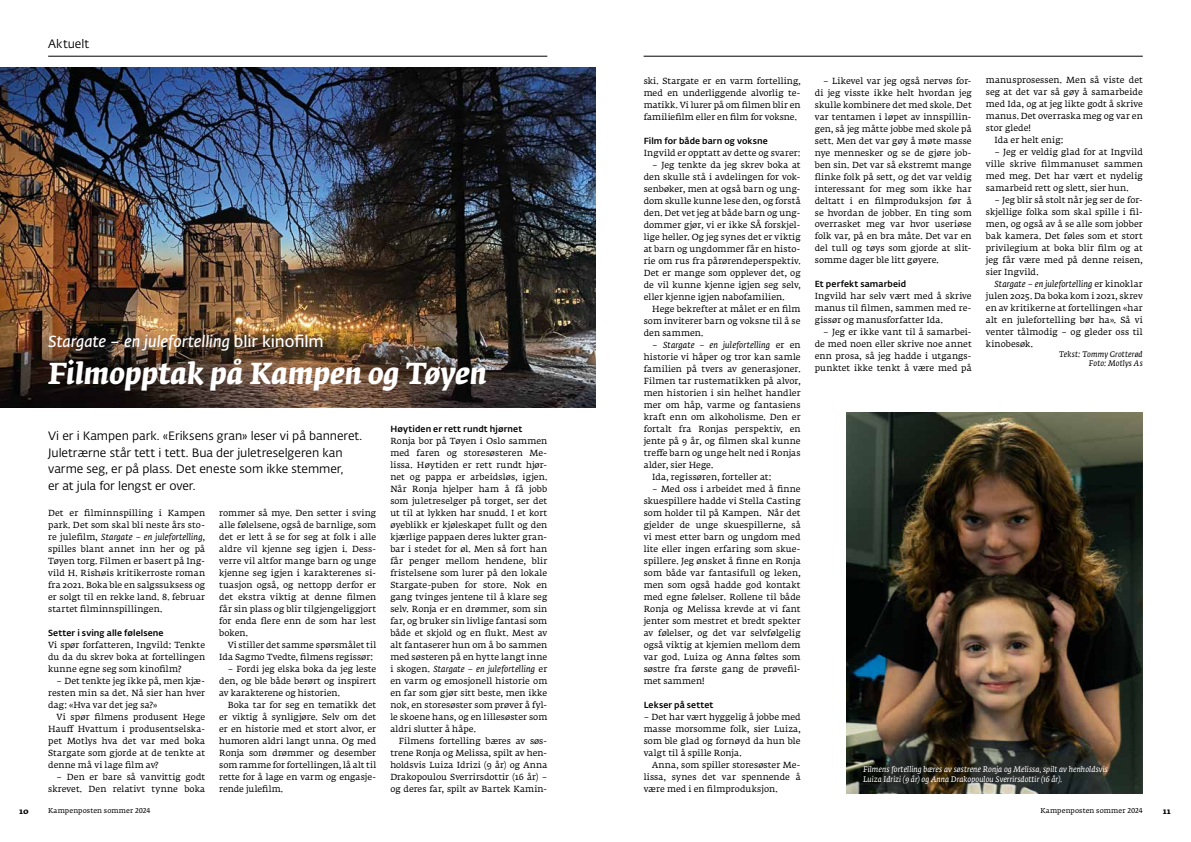
<style>
.page{position:relative;width:1191px;height:842px;background:#fff}
.page>*{position:absolute;margin:0;border:0;box-sizing:border-box;transform-origin:0 0}
.t1{font:italic 700 30px "Fedra Serif A Pro";letter-spacing:-.01em;color:#fff}
.t2{font:italic 600 16px "Fedra Sans Alt Pro";letter-spacing:-.005em;color:#fff}
.t3{font:12px/16.5px "Fedra Sans Alt Pro";letter-spacing:-.005em;color:#000}
.t4{font:8.8px/12px "Fedra Serif A Pro";letter-spacing:.01em;color:#000;text-align:justify}
.t5{font:500 8.8px "Fedra Sans Alt Pro";letter-spacing:.01em;color:#000}
.t6{font:italic 8.8px "Fedra Serif A Pro";letter-spacing:.01em;color:#000}
.t7{font:italic 8px/9.6px "Fedra Serif A Pro";letter-spacing:.005em;color:#fff}
.t8{font:italic 8px/9px "Fedra Serif A Pro";letter-spacing:.01em;color:#000;text-align:right}
.t9{font:700 8px "Fedra Serif A Pro";color:#000}
.t10{font:7px "Fedra Serif A Pro";letter-spacing:.015em;color:#000}
.s1{font-style:normal}
.s2{font-style:italic}
</style>
<div class="page">
<img style="left:0;top:68px;width:595px;height:339px">
<hr style="left:48px;top:56px;width:499px;height:1px;background:#000">
<hr style="left:643px;top:56px;width:499px;height:1px;background:#000">
<img style="left:846px;top:412px;width:296px;height:382px">
<h3 class="t3" style="left:48px;top:35px;width:42px">Aktuelt</h3>
<h2 class="t2" style="left:48px;top:330px;width:277px">Stargate – en julefortelling <span class="s1">blir kinofilm</span></h2>
<h1 class="t1" style="left:48px;top:356px;width:440px">Filmopptak på Kampen og Tøyen</h1>
<h3 class="t3" style="left:48px;top:427px;width:316px">Vi er i Kampen park. «Eriksens gran» leser vi på banneret.<br>Juletrærne står tett i tett. Bua der juletreselgeren kan varme seg, er på plass. Det eneste som ikke stemmer,<br>er at jula for lengst er over.</h3>
<p class="t5" style="left:390px;top:422px;width:133px">Høytiden er rett rundt hjørnet</p>
<p class="t4" style="left:390px;top:435px;width:158px">Ronja bor på Tøyen i Oslo sammen med faren og storesøsteren Me&shy;lissa. Høytiden er rett rundt hjør&shy;net og pappa er arbeidsløs, igjen.<br>Når Ronja hjelper ham å få jobb som juletreselger på torget, ser det ut til at lykken har snudd. I et kort øyeblikk er kjøleskapet fullt og den kjærlige pappaen deres lukter gran&shy;bar i stedet for øl. Men så fort han får penger mellom hendene, blir fristelsene som lurer på den lokale Stargate-puben for store. Nok en gang tvinges jentene til å klare seg selv. Ronja er en drømmer, som sin far, og bruker sin livlige fantasi som både et skjold og en flukt. Mest av alt fantaserer hun om å bo sammen med søsteren på en hytte langt inne i skogen. <span class="s2">Stargate – en julefortelling</span> er en varm og emosjonell historie om en far som gjør sitt beste, men ikke nok, en storesøster som prøver å fyl&shy;le skoene hans, og en lillesøster som aldri slutter å håpe.</p>
<p class="t4" style="left:390px;top:735px;width:158px;text-indent:9px">Filmens fortelling bæres av søs&shy;trene Ronja og Melissa, spilt av hen&shy;holdsvis Luiza Idrizi (9 år) og Anna Drakopoulou Sverrirsdottir (16 år) – og deres far, spilt av Bartek Kamin-</p>
<p class="t4" style="left:219px;top:507px;width:158px">rommer så mye. Den setter i sving alle følelsene, også de barnlige, som det er lett å se for seg at folk i alle aldre vil kjenne seg igjen i. Dess&shy;verre vil altfor mange barn og unge kjenne seg igjen i karakterenes si&shy;tuasjon også, og nettopp derfor er det ekstra viktig at denne filmen får sin plass og blir tilgjengeliggjort for enda flere enn de som har lest boken.</p>
<p class="t4" style="left:219px;top:639px;width:158px;text-indent:9px">Vi stiller det samme spørsmålet til<br>Ida Sagmo Tvedte, filmens regissør:</p>
<p class="t4" style="left:219px;top:663px;width:158px;text-indent:9px">– Fordi jeg elska boka da jeg leste den, og ble både berørt og inspirert av karakterene og historien.</p>
<p class="t4" style="left:219px;top:699px;width:158px;text-indent:9px">Boka tar for seg en tematikk det er viktig å synligjøre. Selv om det er en historie med et stort alvor, er humoren aldri langt unna. Og med Ronja som drømmer og desember som ramme for fortellingen, lå alt til rette for å lage en varm og engasje&shy;rende julefilm.</p>
<p class="t4" style="left:48px;top:507px;width:158px">Det er filminnspilling i Kampen park. Det som skal bli neste års sto&shy;re julefilm, <span class="s2">Stargate – en julefortelling</span>, spilles blant annet inn her og på Tøyen torg. Filmen er basert på Ing&shy;vild H. Rishøis kritikerroste roman fra 2021. Boka ble en salgssuksess og er solgt til en rekke land. 8. februar startet filminnspillingen.</p>
<p class="t5" style="left:48px;top:626px;width:117px">Setter i sving alle følelsene</p>
<p class="t4" style="left:48px;top:639px;width:158px">Vi spør forfatteren, Ingvild: Tenkte du da du skrev boka at fortellingen kunne egne seg som kinofilm?</p>
<p class="t4" style="left:48px;top:675px;width:158px;text-indent:9px">– Det tenkte jeg ikke på, men kjæ&shy;resten min sa det. Nå sier han hver dag: «Hva var det jeg sa?»</p>
<p class="t4" style="left:48px;top:711px;width:158px;text-indent:9px">Vi spør filmens produsent Hege Hauff Hvattum i produsentselska&shy;pet Motlys hva det var med boka Stargate som gjorde at de tenkte at denne må vi lage film av?</p>
<p class="t4" style="left:48px;top:771px;width:158px;text-align:right">– Den er bare så vanvittig godt skrevet. Den relativt tynne boka</p>
<p class="t4" style="left:643px;top:75px;width:158px">ski. Stargate er en varm fortelling, med en underliggende alvorlig te&shy;matikk. Vi lurer på om filmen blir en familiefilm eller en film for voksne.</p>
<p class="t5" style="left:643px;top:134px;width:126px">Film for både barn og voksne</p>
<p class="t4" style="left:643px;top:147px;width:158px">Ingvild er opptatt av dette og svarer:</p>
<p class="t4" style="left:643px;top:159px;width:158px;text-indent:9px">– Jeg tenkte da jeg skrev boka at den skulle stå i avdelingen for vok&shy;senbøker, men at også barn og ung&shy;dom skulle kunne lese den, og forstå den. Det vet jeg at både barn og ung&shy;dommer gjør, vi er ikke SÅ forskjel&shy;lige heller. Og jeg synes det er viktig at barn og ungdommer får en histo&shy;rie om rus fra pårørendeperspektiv.<br>Det er mange som opplever det, og de vil kunne kjenne igjen seg selv, eller kjenne igjen nabofamilien.</p>
<p class="t4" style="left:643px;top:303px;width:158px;text-indent:9px">Hege bekrefter at målet er en film som inviterer barn og voksne til å se den sammen.</p>
<p class="t6" style="left:652px;top:339px;width:150px"><span class="s1">–</span> Stargate – en julefortelling <span class="s1">er en</span></p>
<p class="t4" style="left:643px;top:351px;width:158px">historie vi håper og tror kan samle</p>
<p class="t4" style="left:643px;top:363px;width:158px">familien på tvers av generasjoner.</p>
<p class="t4" style="left:643px;top:375px;width:158px">Filmen tar rustematikken på alvor,</p>
<p class="t4" style="left:643px;top:387px;width:158px">men historien i sin helhet handler</p>
<p class="t4" style="left:643px;top:399px;width:158px">mer om håp, varme og fantasiens</p>
<p class="t4" style="left:643px;top:411px;width:158px">kraft enn om alkoholisme. Den er</p>
<p class="t4" style="left:643px;top:423px;width:158px">fortalt fra Ronjas perspektiv, en</p>
<p class="t4" style="left:643px;top:435px;width:158px">jente på 9 år, og filmen skal kunne</p>
<p class="t4" style="left:643px;top:447px;width:158px">treffe barn og unge helt ned i Ronjas</p>
<p class="t4" style="left:643px;top:459px;width:71px">alder, sier Hege.</p>
<p class="t4" style="left:652px;top:471px;width:121px">Ida, regissøren, forteller at:</p>
<p class="t4" style="left:643px;top:483px;width:158px;text-indent:9px">– Med oss i arbeidet med å finne skuespillere hadde vi Stella Casting som holder til på Kampen. Når det gjelder de unge skuespillerne, så vi mest etter barn og ungdom med lite eller ingen erfaring som skue&shy;spillere. Jeg ønsket å finne en Ronja som både var fantasifull og leken, men som også hadde god kontakt med egne følelser. Rollene til både Ronja og Melissa krevde at vi fant jenter som mestret et bredt spekter av følelser, og det var selvfølgelig også viktig at kjemien mellom dem var god. Luiza og Anna føltes som søstre fra første gang de prøvefil&shy;met sammen!</p>
<p class="t5" style="left:643px;top:698px;width:71px">Lekser på settet</p>
<p class="t4" style="left:643px;top:710px;width:158px">– Det har vært hyggelig å jobbe med masse morsomme folk, sier Luiza, som ble glad og fornøyd da hun ble valgt til å spille Ronja.</p>
<p class="t4" style="left:643px;top:758px;width:158px;text-indent:9px">Anna, som spiller storesøster Me&shy;lissa, synes det var spennende å være med i en filmproduksjon.</p>
<p class="t4" style="left:814px;top:74px;width:158px;text-indent:9px">– Likevel var jeg også nervøs for&shy;di jeg visste ikke helt hvordan jeg skulle kombinere det med skole. Det var tentamen i løpet av innspillin&shy;gen, så jeg måtte jobbe med skole på sett. Men det var gøy å møte masse nye mennesker og se de gjøre job&shy;ben sin. Det var så ekstremt mange flinke folk på sett, og det var veldig interessant for meg som ikke har deltatt i en filmproduksjon før å se hvordan de jobber. En ting som overrasket meg var hvor useriøse folk var, på en bra måte. Det var en del tull og tøys som gjorde at slit&shy;somme dager ble litt gøyere.</p>
<p class="t5" style="left:814px;top:278px;width:93px">Et perfekt samarbeid</p>
<p class="t4" style="left:814px;top:290px;width:158px">Ingvild har selv vært med å skrive manus til filmen, sammen med re&shy;gissør og manusforfatter Ida.</p>
<p class="t4" style="left:814px;top:326px;width:158px;text-indent:9px">– Jeg er ikke vant til å samarbei&shy;de med noen eller skrive noe annet enn prosa, så jeg hadde i utgangs&shy;punktet ikke tenkt å være med på</p>
<p class="t4" style="left:986px;top:74px;width:158px">manusprosessen. Men så viste det</p>
<p class="t4" style="left:986px;top:86px;width:158px">seg at det var så gøy å samarbeide</p>
<p class="t4" style="left:986px;top:98px;width:158px">med Ida, og at jeg likte godt å skrive</p>
<p class="t4" style="left:986px;top:110px;width:158px">manus. Det overraska meg og var en</p>
<p class="t4" style="left:986px;top:122px;width:47px">stor glede!</p>
<p class="t4" style="left:994px;top:134px;width:71px">Ida er helt enig:</p>
<p class="t4" style="left:986px;top:146px;width:158px;text-indent:9px">– Jeg er veldig glad for at Ingvild ville skrive filmmanuset sammen med meg. Det har vært et nydelig samarbeid rett og slett, sier hun.</p>
<p class="t4" style="left:986px;top:194px;width:158px;text-indent:9px">– Jeg blir så stolt når jeg ser de for&shy;skjellige folka som skal spille i fil&shy;men, og også av å se alle som jobber bak kamera. Det føles som et stort privilegium at boka blir film og at jeg får være med på denne reisen, sier Ingvild.</p>
<p class="t4" style="left:986px;top:278px;width:158px;text-indent:9px"><span class="s2">Stargate – en julefortelling</span> er kinoklar julen 2025. Da boka kom i 2021, skrev en av kritikerne at fortellingen «har alt en julefortelling bør ha». Så vi venter tålmodig – og gleder oss til kinobesøk.</p>
<p class="t8" style="left:1059px;top:350px;width:85px">Tekst: Tommy Grotterød<br>Foto: Motlys As</p>
<p class="t7" style="left:863px;top:765px;width:246px">Filmens fortelling bæres av søstrene Ronja og Melissa, spilt av henholdsvis<br>Luiza Idrizi (9 år) og Anna Drakopoulou Sverrirsdottir (16 år).</p>
<p class="t9" style="left:19px;top:807px;width:11px">10</p>
<p class="t10" style="left:48px;top:807px;width:104px">Kampenposten sommer 2024</p>
<p class="t10" style="left:1040px;top:807px;width:104px">Kampenposten sommer 2024</p>
<p class="t9" style="left:1162px;top:807px;width:10px">11</p>
</div>
